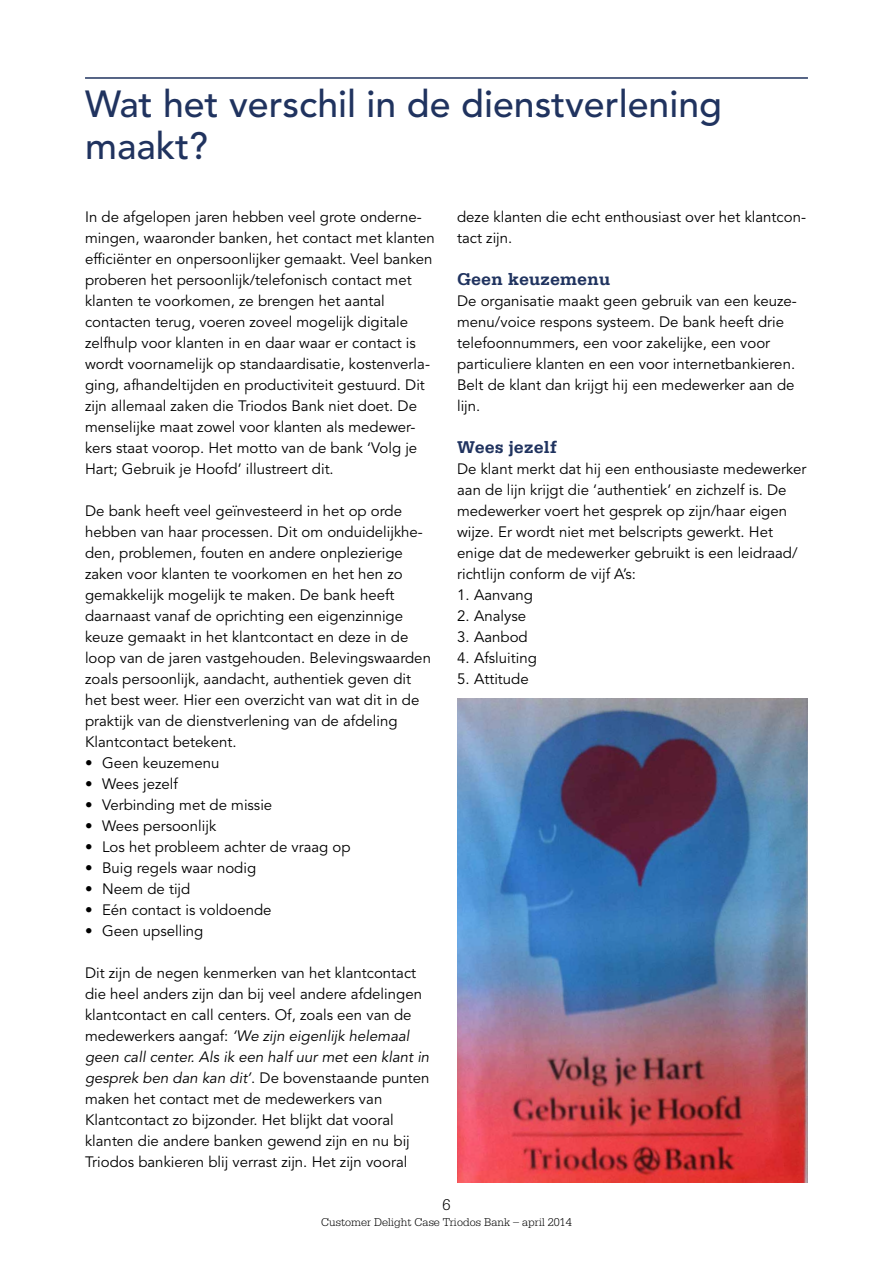
<style>
.page{position:relative;width:893px;height:1263px;background:#fff}
.page>*{position:absolute;margin:0;border:0;box-sizing:border-box;transform-origin:0 0}
.t1{font:500 37.5px/42px "Avenir LT Std";color:#20335f}
.t2{font:700 18px "Serifa Std";color:#20335f}
.t3{font:300 16.5px "Serifa Std";color:#000}
.t4{font:15px/21px "Avenir LT Std";color:#000}
.t5{font:300 12px "Serifa Std";color:#000}
.s1{font-style:italic}
</style>
<div class="page">
<img style="left:457px;top:699px;width:351px;height:483px">
<hr style="left:85px;top:77px;width:723px;height:2px;background:#20335f">
<h1 class="t1" style="left:85px;top:84px;width:639px">Wat het verschil in de dienstverlening maakt?</h1>
<p class="t4" style="left:85px;top:207px;width:351px">In de afgelopen jaren hebben veel grote onderne&shy;mingen, waaronder banken, het contact met klanten efficiënter en onpersoonlijker gemaakt. Veel banken proberen het persoonlijk/telefonisch contact met klanten te voorkomen, ze brengen het aantal contacten terug, voeren zoveel mogelijk digitale zelfhulp voor klanten in en daar waar er contact is wordt voornamelijk op standaardisatie, kostenverla&shy;ging, afhandeltijden en productiviteit gestuurd. Dit zijn allemaal zaken die Triodos Bank niet doet. De menselijke maat zowel voor klanten als medewer&shy;kers staat voorop. Het motto van de bank ‘Volg je Hart; Gebruik je Hoofd’ illustreert dit.</p>
<p class="t4" style="left:85px;top:501px;width:347px">De bank heeft veel geïnvesteerd in het op orde hebben van haar processen. Dit om onduidelijkhe&shy;den, problemen, fouten en andere onplezierige zaken voor klanten te voorkomen en het hen zo gemakkelijk mogelijk te maken. De bank heeft daarnaast vanaf de oprichting een eigenzinnige keuze gemaakt in het klantcontact en deze in de loop van de jaren vastgehouden. Belevingswaarden zoals persoonlijk, aandacht, authentiek geven dit het best weer. Hier een overzicht van wat dit in de praktijk van de dienstverlening van de afdeling Klantcontact betekent.</p>
<p class="t4" style="left:85px;top:753px;width:136px">• Geen keuzemenu</p>
<p class="t4" style="left:85px;top:774px;width:94px">• Wees jezelf</p>
<p class="t4" style="left:85px;top:795px;width:189px">• Verbinding met de missie</p>
<p class="t4" style="left:85px;top:816px;width:133px">• Wees persoonlijk</p>
<p class="t4" style="left:85px;top:837px;width:267px">• Los het probleem achter de vraag op</p>
<p class="t4" style="left:85px;top:858px;width:173px">• Buig regels waar nodig</p>
<p class="t4" style="left:85px;top:879px;width:107px">• Neem de tijd</p>
<p class="t4" style="left:85px;top:900px;width:188px">• Eén contact is voldoende</p>
<p class="t4" style="left:85px;top:921px;width:120px">• Geen upselling</p>
<p class="t4" style="left:85px;top:963px;width:346px">Dit zijn de negen kenmerken van het klantcontact die heel anders zijn dan bij veel andere afdelingen klantcontact en call centers. Of, zoals een van de medewerkers aangaf: <span class="s1">‘We zijn eigenlijk helemaal geen call center. Als ik een half uur met een klant in gesprek ben dan kan dit’</span>. De bovenstaande punten maken het contact met de medewerkers van Klantcontact zo bijzonder. Het blijkt dat vooral klanten die andere banken gewend zijn en nu bij Triodos bankieren blij verrast zijn. Het zijn vooral</p>
<p class="t4" style="left:457px;top:207px;width:350px">deze klanten die echt enthousiast over het klantcon&shy;tact zijn.</p>
<p class="t2" style="left:457px;top:269px;width:155px">Geen keuzemenu</p>
<p class="t4" style="left:457px;top:291px;width:341px">De organisatie maakt geen gebruik van een keuze&shy;menu/voice respons systeem. De bank heeft drie telefoonnummers, een voor zakelijke, een voor particuliere klanten en een voor internetbankieren.<br>Belt de klant dan krijgt hij een medewerker aan de lijn.</p>
<p class="t2" style="left:457px;top:437px;width:101px">Wees jezelf</p>
<p class="t4" style="left:457px;top:459px;width:351px">De klant merkt dat hij een enthousiaste medewerker aan de lijn krijgt die ‘authentiek’ en zichzelf is. De medewerker voert het gesprek op zijn/haar eigen wijze. Er wordt niet met belscripts gewerkt. Het enige dat de medewerker gebruikt is een leidraad/ richtlijn conform de vijf A’s:</p>
<p class="t4" style="left:457px;top:585px;width:77px">1. Aanvang</p>
<p class="t4" style="left:457px;top:606px;width:70px">2. Analyse</p>
<p class="t4" style="left:457px;top:627px;width:72px">3. Aanbod</p>
<p class="t4" style="left:457px;top:648px;width:81px">4. Afsluiting</p>
<p class="t4" style="left:457px;top:669px;width:73px">5. Attitude</p>
<p class="t3" style="left:442px;top:1195px;width:10px">6</p>
<p class="t5" style="left:321px;top:1215px;width:252px">Customer Delight Case Triodos Bank – april 2014</p>
</div>
